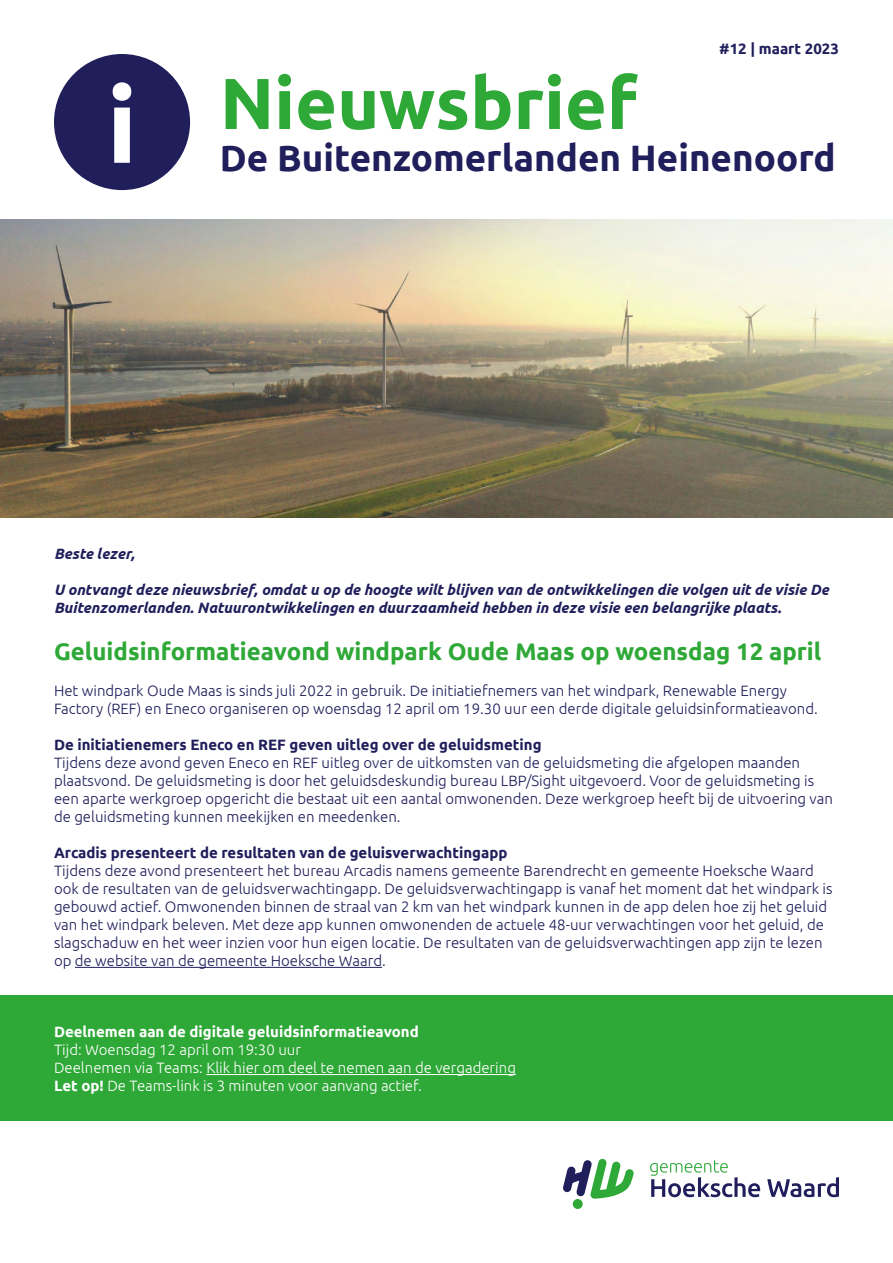
<style>
.page{position:relative;width:893px;height:1263px;background:#fff}
.page>*{position:absolute;margin:0;border:0;box-sizing:border-box;transform-origin:0 0}
.t1{font:700 105px "Ubuntu";color:#fff}
.t2{font:700 72px "Ubuntu";color:#2ea836}
.t3{font:700 36.75px "Ubuntu";color:#201e5b}
.t4{font:700 24px "Ubuntu";color:#2ea836}
.t5{font:300 15px/18px "Ubuntu";color:#201e5b}
.t6{font:italic 700 15px/18px "Ubuntu";color:#201e5b}
.t7{font:300 15px/18px "Ubuntu";color:#fff}
.t8{font:700 15px "Ubuntu";color:#201e5b}
.t9{font:700 15px "Ubuntu";color:#fff}
.s1{font-weight:700}
</style>
<div class="page">
<div style="left:0;top:995px;width:893px;height:126px;background:#2ea836"></div>
<div style="left:54px;top:54px;width:136px;height:136px;background:#201e5b;border-radius:50%"></div>
<hr style="left:75px;top:967px;width:307px;height:1px;background:#201e5b">
<svg style="left:650px;top:1160px;width:110px;height:37px"></svg>
<svg style="left:767px;top:1177px;width:72px;height:20px"></svg>
<div style="left:573px;top:1199px;width:10px;height:10px;background:#2ea836;border-radius:50%"></div>
<svg style="left:563px;top:1158px;width:71px;height:41px"></svg>
<img style="left:0;top:220px;width:893px;height:297px">
<hr style="left:206px;top:1074px;width:310px;height:1px;background:#fff">
<h1 class="t1" style="left:107px;top:81px;width:32px">i</h1>
<p class="t8" style="left:719px;top:42px;width:121px">#12 | maart 2023</p>
<h2 class="t2" style="left:220px;top:73px;width:419px">Nieuwsbrief</h2>
<h3 class="t3" style="left:220px;top:142px;width:617px">De Buitenzomerlanden Heinenoord</h3>
<p class="t6" style="left:54px;top:545px;width:82px">Beste lezer,</p>
<p class="t6" style="left:54px;top:581px;width:776px">U ontvangt deze nieuwsbrief, omdat u op de hoogte wilt blijven van de ontwikkelingen die volgen uit de visie De<br>Buitenzomerlanden. Natuurontwikkelingen en duurzaamheid hebben in deze visie een belangrijke plaats.</p>
<h3 class="t4" style="left:54px;top:641px;width:769px">Geluidsinformatieavond windpark Oude Maas op woensdag 12 april</h3>
<p class="t5" style="left:54px;top:682px;width:765px">Het windpark Oude Maas is sinds juli 2022 in gebruik. De initiatiefnemers van het windpark, Renewable Energy<br>Factory (REF) en Eneco organiseren op woensdag 12 april om 19.30 uur een derde digitale geluidsinformatieavond.</p>
<p class="t8" style="left:54px;top:738px;width:489px">De initiatienemers Eneco en REF geven uitleg over de geluidsmeting</p>
<p class="t5" style="left:54px;top:754px;width:780px">Tijdens deze avond geven Eneco en REF uitleg over de uitkomsten van de geluidsmeting die afgelopen maanden plaatsvond. De geluidsmeting is door het geluidsdeskundig bureau LBP/Sight uitgevoerd. Voor de geluidsmeting is een aparte werkgroep opgericht die bestaat uit een aantal omwonenden. Deze werkgroep heeft bij de uitvoering van de geluidsmeting kunnen meekijken en meedenken.</p>
<p class="t8" style="left:54px;top:846px;width:455px">Arcadis presenteert de resultaten van de geluisverwachtingapp</p>
<p class="t5" style="left:54px;top:862px;width:780px">Tijdens deze avond presenteert het bureau Arcadis namens gemeente Barendrecht en gemeente Hoeksche Waard ook de resultaten van de geluidsverwachtingapp. De geluidsverwachtingapp is vanaf het moment dat het windpark is gebouwd actief. Omwonenden binnen de straal van 2 km van het windpark kunnen in de app delen hoe zij het geluid van het windpark beleven. Met deze app kunnen omwonenden de actuele 48-uur verwachtingen voor het geluid, de slagschaduw en het weer inzien voor hun eigen locatie. De resultaten van de geluidsverwachtingen app zijn te lezen op de website van de gemeente Hoeksche Waard.</p>
<p class="t9" style="left:54px;top:1025px;width:366px">Deelnemen aan de digitale geluidsinformatieavond</p>
<p class="t7" style="left:54px;top:1041px;width:463px">Tijd: Woensdag 12 april om 19:30 uur<br>Deelnemen via Teams: Klik hier om deel te nemen aan de vergadering<br><span class="s1">Let op!</span> De Teams-link is 3 minuten voor aanvang actief.</p>
</div>
